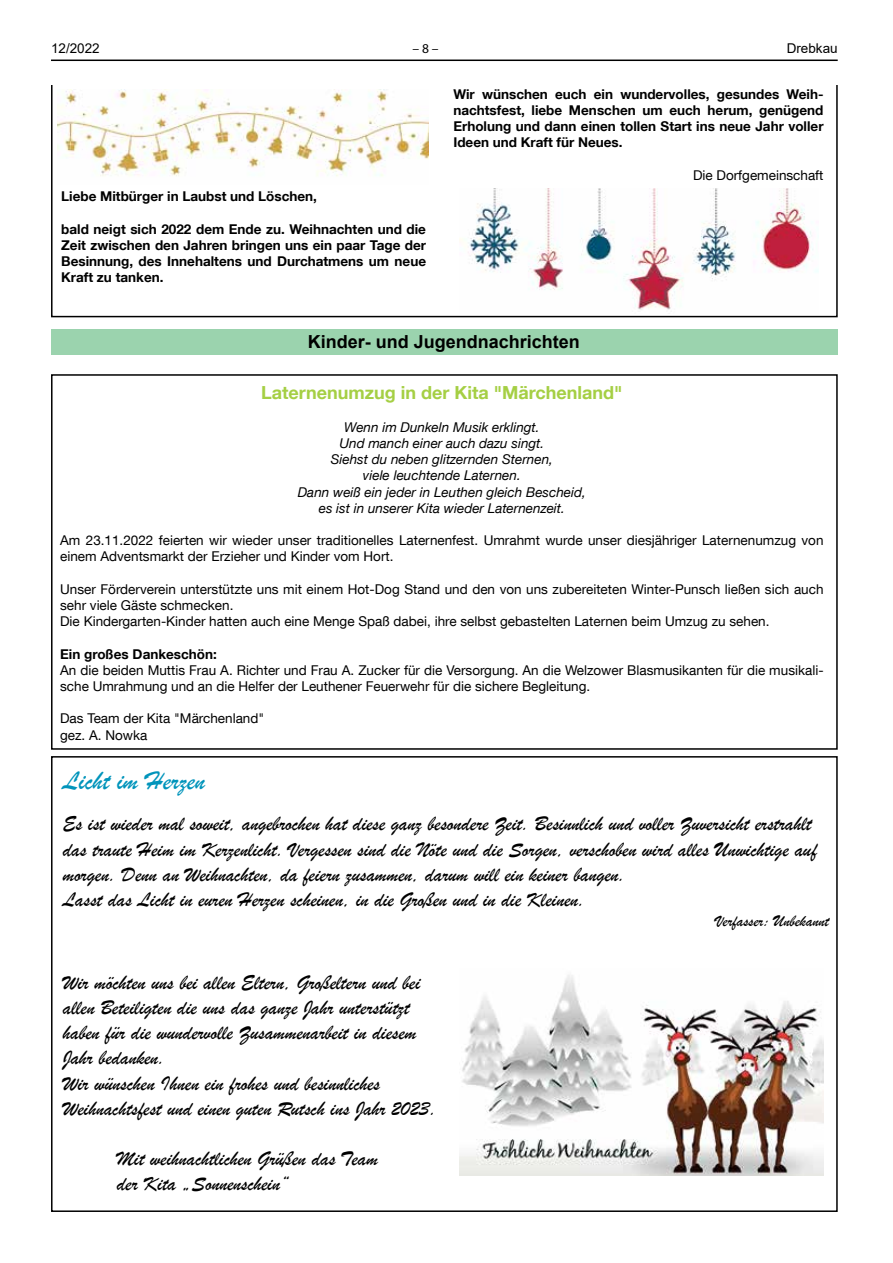
<style>
.page{position:relative;width:893px;height:1263px;background:#fff}
.page>*{position:absolute;margin:0;border:0;box-sizing:border-box;transform-origin:0 0}
.t1{font:27px "Brush Script";color:#0094bb}
.t2{font:21px/25.2px "Brush Script";color:#000}
.t3{font:700 18px "Helvetica Neue LT Com";color:#a5cf44}
.t4{font:700 18px "Arial";color:#000}
.t5{font:16.5px "Brush Script";color:#000}
.t6{font:13.5px/16.2px "Helvetica Neue LT Com";color:#000}
.t7{font:700 13.5px/16.2px "Helvetica Neue LT Com";color:#000;text-align:justify}
.t8{font:italic 13.5px/16.2px "Helvetica Neue LT Com";color:#000;text-align:center}
.t9{font:13.5px "Arial";color:#000}
.t10{font:13.5px "Myriad Pro";color:#000}
</style>
<div class="page">
<hr style="left:51px;top:60px;width:787px;height:1px;background:#000">
<div style="left:51px;top:80px;width:787px;height:237px;border:2px solid #000"></div>
<div style="left:35px;top:74px;width:815px;height:11px;background:#fff"></div>
<img style="left:459px;top:188px;width:359px;height:122px">
<img style="left:57px;top:89px;width:372px;height:87px">
<div style="left:51px;top:329px;width:787px;height:26px;background:#9bd3ae"></div>
<div style="left:51px;top:374px;width:787px;height:376px;border:2px solid #000"></div>
<div style="left:51px;top:756px;width:787px;height:456px;border:2px solid #000"></div>
<img style="left:459px;top:975px;width:364px;height:201px">
<p class="t9" style="left:51px;top:39px;width:50px">12/2022</p>
<p class="t10" style="left:413px;top:40px;width:28px">– 8 –</p>
<p class="t9" style="left:787px;top:39px;width:53px">Drebkau</p>
<p class="t7" style="left:61px;top:188px;width:257px">Liebe Mitbürger in Laubst und Löschen,</p>
<p class="t7" style="left:61px;top:220px;width:366px">bald neigt sich 2022 dem Ende zu. Weihnachten und die Zeit zwischen den Jahren bringen uns ein paar Tage der Besinnung, des Innehaltens und Durchatmens um neue Kraft zu tanken.</p>
<p class="t7" style="left:453px;top:86px;width:372px">Wir wünschen euch ein wundervolles, gesundes Weih&shy;nachtsfest, liebe Menschen um euch herum, genügend Erholung und dann einen tollen Start ins neue Jahr voller Ideen und Kraft für Neues.</p>
<p class="t6" style="left:693px;top:167px;width:132px">Die Dorfgemeinschaft</p>
<h3 class="t4" style="left:308px;top:329px;width:274px">Kinder- und Jugendnachrichten</h3>
<h3 class="t3" style="left:261px;top:381px;width:363px">Laternenumzug in der Kita "Märchenland"</h3>
<p class="t8" style="left:298px;top:418px;width:290px">Wenn im Dunkeln Musik erklingt.<br>Und manch einer auch dazu singt.<br>Siehst du neben glitzernden Sternen,<br>viele leuchtende Laternen.<br>Dann weiß ein jeder in Leuthen gleich Bescheid, es ist in unserer Kita wieder Laternenzeit.</p>
<p class="t6" style="left:60px;top:532px;width:765px">Am 23.11.2022 feierten wir wieder unser traditionelles Laternenfest. Umrahmt wurde unser diesjähriger Laternenumzug von einem Adventsmarkt der Erzieher und Kinder vom Hort.</p>
<p class="t6" style="left:60px;top:580px;width:765px">Unser Förderverein unterstützte uns mit einem Hot-Dog Stand und den von uns zubereiteten Winter-Punsch ließen sich auch sehr viele Gäste schmecken.<br>Die Kindergarten-Kinder hatten auch eine Menge Spaß dabei, ihre selbst gebastelten Laternen beim Umzug zu sehen.</p>
<p class="t7" style="left:60px;top:645px;width:158px">Ein großes Dankeschön:</p>
<p class="t6" style="left:60px;top:661px;width:765px">An die beiden Muttis Frau A. Richter und Frau A. Zucker für die Versorgung. An die Welzower Blasmusikanten für die musikali&shy;sche Umrahmung und an die Helfer der Leuthener Feuerwehr für die sichere Begleitung.</p>
<p class="t6" style="left:60px;top:710px;width:206px">Das Team der Kita "Märchenland" gez. A. Nowka</p>
<h1 class="t1" style="left:63px;top:764px;width:144px">Licht im Herzen</h1>
<p class="t2" style="left:63px;top:812px;width:756px">Es ist wieder mal soweit, angebrochen hat diese ganz besondere Zeit. Besinnlich und voller Zuversicht erstrahlt das traute Heim im Kerzenlicht. Vergessen sind die Nöte und die Sorgen, verschoben wird alles Unwichtige auf morgen. Denn an Weihnachten, da feiern zusammen, darum will ein keiner bangen.<br>Lasst das Licht in euren Herzen scheinen, in die Großen und in die Kleinen.</p>
<p class="t5" style="left:716px;top:911px;width:114px">Verfasser: Unbekannt</p>
<p class="t2" style="left:63px;top:970px;width:376px">Wir möchten uns bei allen Eltern, Großeltern und bei allen Beteiligten die uns das ganze Jahr unterstützt haben für die wundervolle Zusammenarbeit in diesem Jahr bedanken.<br>Wir wünschen Ihnen ein frohes und besinnliches Weihnachtsfest und einen guten Rutsch ins Jahr 2023.</p>
<h2 class="t2" style="left:117px;top:1146px;width:263px">Mit weihnachtlichen Grüßen das Team der Kita „Sonnenschein“</h2>
</div>
